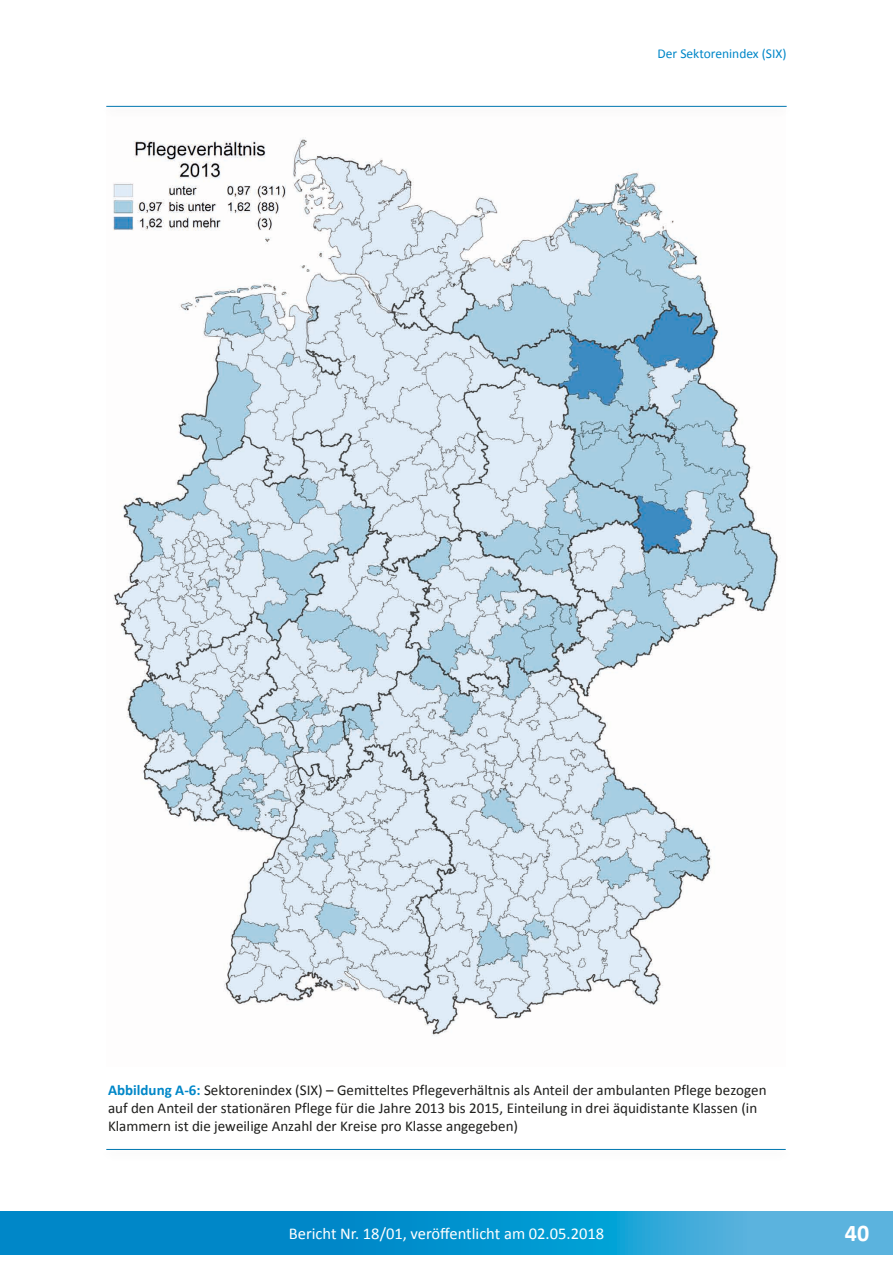
<style>
.page{position:relative;width:893px;height:1263px;background:#fff}
.page>*{position:absolute;margin:0;border:0;box-sizing:border-box;transform-origin:0 0}
.t1{font:700 24px "Calibri";color:#fff}
.t2{font:16.5px "Calibri";color:#fff}
.t3{font:15px/18px "Calibri";color:#1d1d1b}
.t4{font:13.5px "Calibri";color:#0087c8}
.s1{font-weight:700;color:#0087c8}
</style>
<div class="page">
<svg style="left:0;top:1212px;width:893px;height:42px;background:#1797d0"></svg>
<img style="left:113px;top:137px;width:667px;height:899px">
<hr style="left:106px;top:1149px;width:680px;height:1px;background:#0077b0">
<div style="left:98px;top:101px;width:696px;height:19px;background:#1d1d1b;opacity:.2"></div>
<hr style="left:106px;top:106px;width:681px;height:1px;background:#0077b0">
<p class="t4" style="left:658px;top:45px;width:131px">Der Sektorenindex (SIX)</p>
<p class="t3" style="left:108px;top:1081px;width:660px"><span class="s1">Abbildung A-6:</span> Sektorenindex (SIX) – Gemitteltes Pflegeverhältnis als Anteil der ambulanten Pflege bezogen auf den Anteil der stationären Pflege für die Jahre 2013 bis 2015, Einteilung in drei äquidistante Klassen (in<br>Klammern ist die jeweilige Anzahl der Kreise pro Klasse angegeben)</p>
<p class="t2" style="left:289px;top:1223px;width:317px">Bericht Nr. 18/01, veröffentlicht am 02.05.2018</p>
<h1 class="t1" style="left:845px;top:1218px;width:26px">40</h1>
</div>
